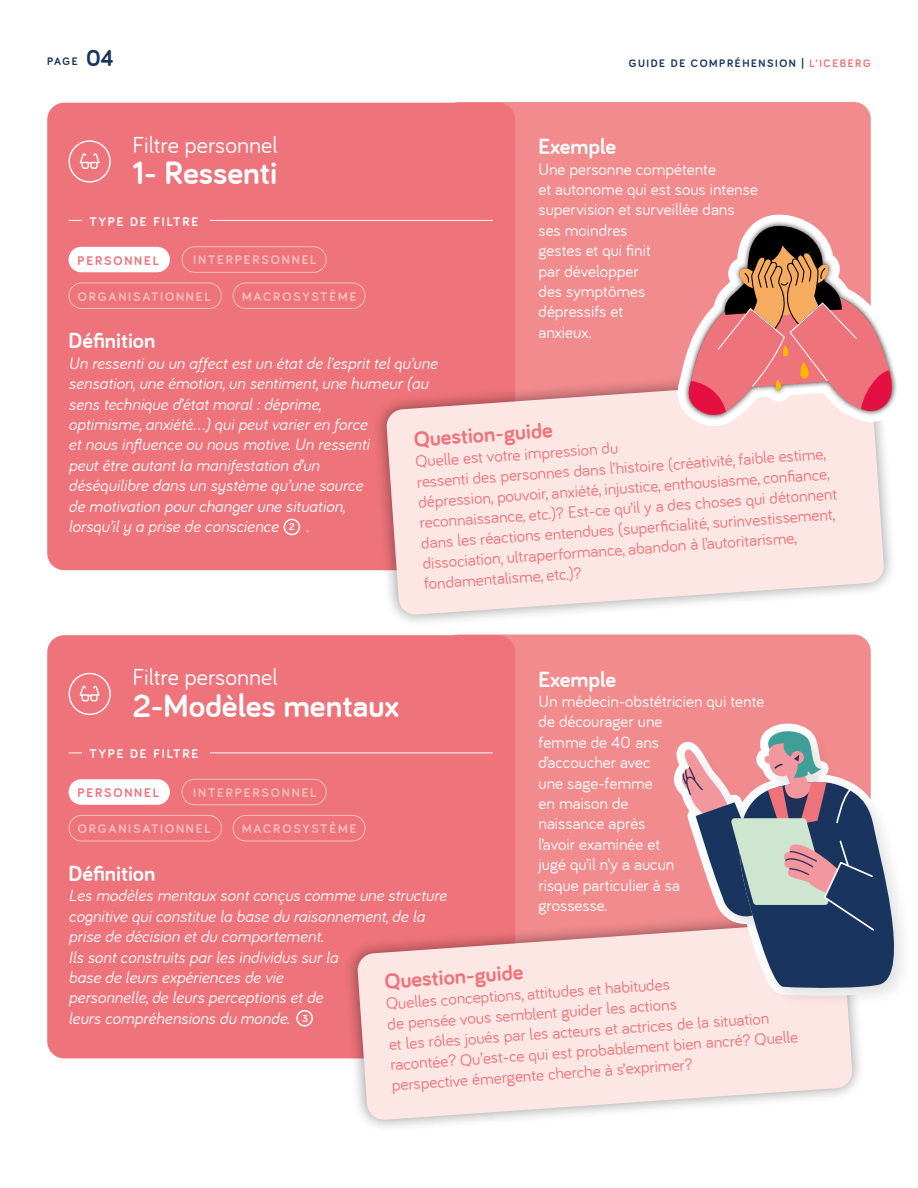
<style>
.page{position:relative;width:918px;height:1188px;background:#fff}
.page>*{position:absolute;margin:0;border:0;box-sizing:border-box;transform-origin:0 0}
.t1{font:700 33.45px "Bariol";color:#fff}
.t2{font:24px "Bariol";color:#fff}
.t3{font:700 22.65px "Bariol";color:#fff}
.t4{font:700 22.65px "Bariol";color:#ee737a}
.t5{font:italic 16.95px/20.4px "Bariol";color:#fff}
.t6{font:16.95px/20.4px "Bariol";color:#ee737a}
.t7{font:16.95px/20.4px "Bariol";color:#fff}
.t8{font:700 13.05px "Bariol";letter-spacing:.14em;color:#f8bfbd}
.t9{font:700 13.05px "Bariol";letter-spacing:.14em;color:#fff}
.t10{font:700 13.05px "Bariol";letter-spacing:.14em;color:#ee737a}
.t11{font:700 11.25px "Bariol";letter-spacing:.14em;color:#18345f}
.s1{font-size:24px}
.s2{color:#ee737a}
.s3{font-weight:700;font-style:normal;font-size:10.5px}
</style>
<div class="page">
<div style="left:442px;top:102px;width:429px;height:351px;background:#f18b8e;border-radius:17px"></div>
<div style="left:47px;top:103px;width:468px;height:467px;background:#ee737a;border-radius:17px"></div>
<div style="left:284px;top:519px;width:16px;height:16px;border:2px solid #fff;border-radius:50%"></div>
<div style="left:69px;top:140px;width:42px;height:43px;border:1px solid #fff;border-radius:50%"></div>
<svg style="left:80px;top:153px;width:20px;height:16px"></svg>
<hr style="left:69px;top:220px;width:424px;height:1px;background:#fff">
<div style="left:82px;top:210px;width:128px;height:21px;background:#ee737a"></div>
<div style="left:372px;top:363px;width:525px;height:266px;background:#000;opacity:.43"></div>
<svg style="left:386px;top:377px;width:498px;height:238px;background:#f8dfde"></svg>
<svg style="left:678px;top:214px;width:219px;height:212px"></svg>
<div style="left:684px;top:220px;width:213px;height:201px;background:#000;opacity:.75"></div>
<svg style="left:688px;top:225px;width:204px;height:191px"></svg>
<div style="left:442px;top:634px;width:429px;height:352px;background:#f18b8e;border-radius:17px"></div>
<div style="left:47px;top:635px;width:468px;height:423px;background:#ee737a;border-radius:17px"></div>
<div style="left:296px;top:1010px;width:17px;height:17px;border:2px solid #fff;border-radius:50%"></div>
<div style="left:69px;top:673px;width:42px;height:42px;border:1px solid #fff;border-radius:50%"></div>
<svg style="left:80px;top:686px;width:20px;height:15px"></svg>
<hr style="left:69px;top:753px;width:424px;height:1px;background:#fff">
<div style="left:82px;top:742px;width:128px;height:22px;background:#ee737a"></div>
<div style="left:343px;top:907px;width:522px;height:227px;background:#000;opacity:.43"></div>
<svg style="left:357px;top:921px;width:496px;height:199px;background:#f8dddc"></svg>
<div style="left:675px;top:725px;width:239px;height:283px;background:#000;opacity:.12"></div>
<svg style="left:681px;top:728px;width:232px;height:261px"></svg>
<div style="left:233px;top:282px;width:133px;height:27px;border:1px solid #f8bfbd;border-radius:13px"></div>
<div style="left:69px;top:247px;width:101px;height:25px;background:#fff;border-radius:13px"></div>
<div style="left:69px;top:282px;width:153px;height:27px;border:1px solid #f8bfbd;border-radius:13px"></div>
<div style="left:182px;top:246px;width:145px;height:27px;border:1px solid #f8bfbd;border-radius:13px"></div>
<div style="left:233px;top:815px;width:133px;height:26px;border:1px solid #f8bfbd;border-radius:13px"></div>
<div style="left:69px;top:779px;width:101px;height:26px;background:#fff;border-radius:13px"></div>
<div style="left:69px;top:815px;width:153px;height:26px;border:1px solid #f8bfbd;border-radius:13px"></div>
<div style="left:182px;top:779px;width:145px;height:26px;border:1px solid #f8bfbd;border-radius:13px"></div>
<p class="t11" style="left:47px;top:55px;width:68px">PAGE <span class="s1">04</span></p>
<p class="t11" style="left:629px;top:57px;width:243px">GUIDE DE COMPRÉHENSION | <span class="s2">L’ICEBERG</span></p>
<h2 class="t2" style="left:132px;top:131px;width:147px">Filtre personnel</h2>
<h1 class="t1" style="left:132px;top:154px;width:146px">1- Ressenti</h1>
<h3 class="t3" style="left:539px;top:134px;width:79px">Exemple</h3>
<p class="t7" style="left:539px;top:159px;width:221px">Une personne compétente<br>et autonome qui est sous intense supervision et surveillée dans ses moindres<br>gestes et qui finit<br>par développer<br>des symptômes<br>dépressifs et<br>anxieux.</p>
<p class="t9" style="left:90px;top:214px;width:110px">TYPE DE FILTRE</p>
<p class="t8" style="left:193px;top:252px;width:125px">INTERPERSONNEL</p>
<p class="t8" style="left:242px;top:289px;width:116px">MACROSYSTÈME</p>
<p class="t10" style="left:77px;top:253px;width:83px">PERSONNEL</p>
<p class="t8" style="left:78px;top:289px;width:134px">ORGANISATIONNEL</p>
<h3 class="t3" style="left:69px;top:328px;width:88px">Définition</h3>
<p class="t5" style="left:69px;top:353px;width:371px">Un ressenti ou un affect est un état de l’esprit tel qu’une sensation, une émotion, un sentiment, une humeur (au sens technique d’état moral : déprime,<br>optimisme, anxiété…) qui peut varier en force<br>et nous influence ou nous motive. Un ressenti<br>peut être autant la manifestation d’un<br>déséquilibre dans un système qu’une source<br>de motivation pour changer une situation,<br>lorsqu’il y a prise de conscience <span class="s3">2</span> .</p>
<h3 class="t4" style="left:413px;top:427px;width:141px;rotate:-4deg">Question-guide</h3>
<p class="t6" style="left:415px;top:451px;width:420px;rotate:-4deg">Quelle est votre impression du<br>ressenti des personnes dans l’histoire (créativité, faible estime, dépression, pouvoir, anxiété, injustice, enthousiasme, confi ance, reconnaissance, etc.)? Est-ce qu’il y a des choses qui détonnent dans les réactions entendues (superfi cialité, surinvestissement, dissociation, ultraperformance, abandon à l’autoritarisme, fondamentalisme, etc.)?</p>
<h2 class="t2" style="left:132px;top:664px;width:147px">Filtre personnel</h2>
<h1 class="t1" style="left:132px;top:687px;width:268px">2-Modèles mentaux</h1>
<h3 class="t3" style="left:539px;top:666px;width:79px">Exemple</h3>
<p class="t7" style="left:539px;top:691px;width:227px">Un médecin-obstétricien qui tente de décourager une<br>femme de 40 ans<br>d’accoucher avec<br>une sage-femme<br>en maison de<br>naissance après<br>l’avoir examinée et<br>jugé qu’il n’y a aucun<br>risque particulier à sa<br>grossesse.</p>
<p class="t9" style="left:90px;top:747px;width:110px">TYPE DE FILTRE</p>
<p class="t8" style="left:193px;top:785px;width:125px">INTERPERSONNEL</p>
<p class="t8" style="left:242px;top:821px;width:116px">MACROSYSTÈME</p>
<p class="t10" style="left:77px;top:785px;width:83px">PERSONNEL</p>
<p class="t8" style="left:78px;top:821px;width:134px">ORGANISATIONNEL</p>
<h3 class="t3" style="left:69px;top:861px;width:88px">Définition</h3>
<p class="t5" style="left:69px;top:885px;width:380px">Les modèles mentaux sont conçus comme une structure cognitive qui constitue la base du raisonnement, de la prise de décision et du comportement.<br>Ils sont construits par les individus sur la<br>base de leurs expériences de vie<br>personnelle, de leurs perceptions et de<br>leurs compréhensions du monde. <span class="s3">3</span></p>
<h3 class="t4" style="left:384px;top:969px;width:141px;rotate:-4deg">Question-guide</h3>
<p class="t6" style="left:385px;top:994px;width:410px;rotate:-4deg">Quelles conceptions, attitudes et habitudes<br>de pensée vous semblent guider les actions<br>et les rôles joués par les acteurs et actrices de la situation racontée? Qu’est-ce qui est probablement bien ancré? Quelle perspective émergente cherche à s’exprimer?</p>
</div>
